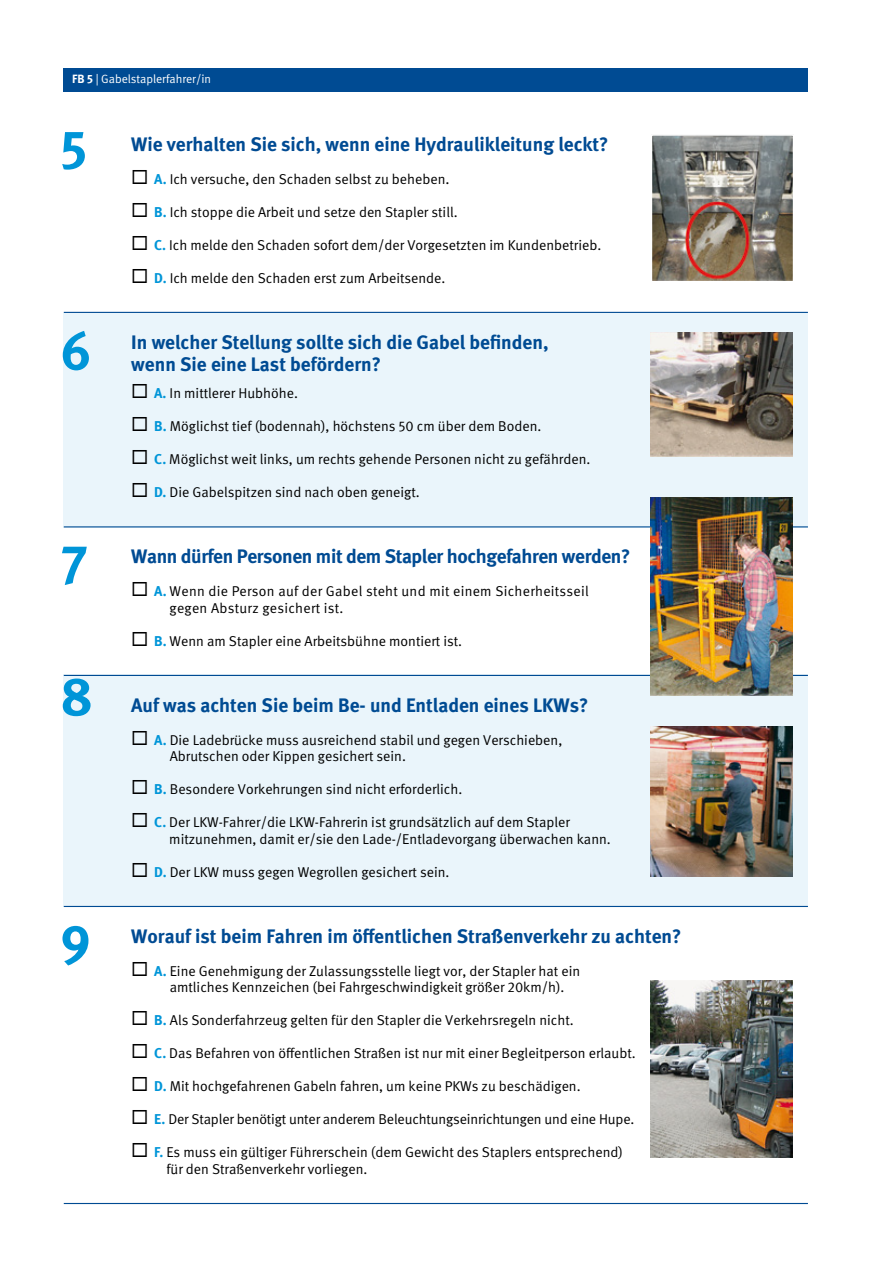
<style>
.page{position:relative;width:893px;height:1263px;background:#fff}
.page>*{position:absolute;margin:0;border:0;box-sizing:border-box;transform-origin:0 0}
.t1{font:700 54px "DGUV Meta";color:#0095d8}
.t2{font:700 19.5px/22.5px "DGUV Meta";color:#004b93}
.t3{font:700 19.5px "DGUV Meta";letter-spacing:-.02em;color:#004b93}
.t4{font:14.25px/16.5px "DGUV Meta";color:#000}
.t5{font:14.25px/16.5px "DGUV Meta";letter-spacing:.02em;color:#000}
.t6{font:12px "DGUV Meta";color:#fff}
.s1{font-weight:700}
.s2{font-weight:700;color:#0095d8}
.s3{font-size:15px}
</style>
<div class="page">
<div style="left:64px;top:313px;width:744px;height:214px;background:#eaf5fb"></div>
<div style="left:64px;top:674px;width:744px;height:233px;background:#eaf5fb"></div>
<hr style="left:64px;top:312px;width:744px;height:1px;background:#004b93">
<hr style="left:64px;top:526px;width:744px;height:1px;background:#004b93">
<hr style="left:64px;top:675px;width:744px;height:1px;background:#004b93">
<hr style="left:64px;top:906px;width:744px;height:1px;background:#004b93">
<hr style="left:64px;top:1203px;width:744px;height:1px;background:#004b93">
<img style="left:654px;top:137px;width:137px;height:143px">
<div style="left:651px;top:134px;width:143px;height:149px;border:2px solid #fff"></div>
<div style="left:64px;top:68px;width:744px;height:23px;background:#004b93"></div>
<img style="left:651px;top:726px;width:141px;height:150px">
<img style="left:651px;top:332px;width:141px;height:125px">
<img style="left:651px;top:497px;width:141px;height:198px">
<img style="left:651px;top:980px;width:141px;height:177px">
<p class="t6" style="left:72px;top:72px;width:140px"><span class="s1">FB 5</span> | Gabelstaplerfahrer/in</p>
<h1 class="t1" style="left:61px;top:117px;width:28px">5</h1>
<h2 class="t2" style="left:131px;top:133px;width:479px">Wie verhalten Sie sich, wenn eine Hydraulikleitung leckt?</h2>
<p class="t4" style="left:131px;top:171px;width:320px">◻ <span class="s2">A.</span> Ich versuche, den Schaden selbst zu beheben<span class="s3">.</span></p>
<p class="t4" style="left:131px;top:204px;width:328px">◻ <span class="s2">B.</span> Ich stoppe die Arbeit und setze den Stapler still.</p>
<p class="t4" style="left:131px;top:237px;width:471px">◻ <span class="s2">C.</span> Ich melde den Schaden sofort dem/der Vorgesetzten im Kundenbetrieb.</p>
<p class="t4" style="left:131px;top:270px;width:316px">◻ <span class="s2">D.</span> Ich melde den Schaden erst zum Arbeitsende.</p>
<h1 class="t1" style="left:61px;top:319px;width:32px">6</h1>
<h2 class="t2" style="left:131px;top:331px;width:419px">In welcher Stellung sollte sich die Gabel befinden, wenn Sie eine Last befördern?</h2>
<p class="t4" style="left:131px;top:385px;width:168px">◻ <span class="s2">A.</span> In mittlerer Hubhöhe.</p>
<p class="t4" style="left:131px;top:418px;width:412px">◻ <span class="s2">B.</span> Möglichst tief (bodennah), höchstens 50 cm über dem Boden.</p>
<p class="t4" style="left:131px;top:451px;width:461px">◻ <span class="s2">C.</span> Möglichst weit links, um rechts gehende Personen nicht zu gefährden.</p>
<p class="t4" style="left:131px;top:484px;width:290px">◻ <span class="s2">D.</span> Die Gabelspitzen sind nach oben geneigt.</p>
<h1 class="t1" style="left:61px;top:532px;width:28px">7</h1>
<h2 class="t3" style="left:131px;top:545px;width:500px">Wann dürfen Personen mit dem Stapler hochgefahren werden?</h2>
<p class="t5" style="left:170px;top:583px;width:421px;text-indent:-38px">◻ <span class="s2">A.</span> Wenn die Person auf der Gabel steht und mit einem Sicherheitsseil gegen Absturz gesichert ist.</p>
<p class="t4" style="left:131px;top:633px;width:332px">◻ <span class="s2">B.</span> Wenn am Stapler eine Arbeitsbühne montiert ist.</p>
<h1 class="t1" style="left:61px;top:664px;width:34px">8</h1>
<h2 class="t2" style="left:131px;top:694px;width:459px">Auf was achten Sie beim Be- und Entladen eines LKWs?</h2>
<p class="t4" style="left:170px;top:732px;width:394px;text-indent:-38px">◻ <span class="s2">A.</span> Die Ladebrücke muss ausreichend stabil und gegen Verschieben,<br>Abrutschen oder Kippen gesichert sein.</p>
<p class="t4" style="left:131px;top:781px;width:332px">◻ <span class="s2">B.</span> Besondere Vorkehrungen sind nicht erforderlich.</p>
<p class="t4" style="left:169px;top:814px;width:443px;text-indent:-38px">◻ <span class="s2">C.</span> Der LKW-Fahrer/die LKW-Fahrerin ist grundsätzlich auf dem Stapler mitzunehmen, damit er/sie den Lade-/Entladevorgang überwachen kann.</p>
<p class="t4" style="left:131px;top:864px;width:320px">◻ <span class="s2">D.</span> Der LKW muss gegen Wegrollen gesichert sein.</p>
<h1 class="t1" style="left:61px;top:911px;width:32px">9</h1>
<h2 class="t2" style="left:131px;top:925px;width:552px">Worauf ist beim Fahren im öffentlichen Straßenverkehr zu achten?</h2>
<p class="t4" style="left:170px;top:963px;width:412px;text-indent:-38px">◻ <span class="s2">A.</span> Eine Genehmigung der Zulassungsstelle liegt vor, der Stapler hat ein amtliches Kennzeichen (bei Fahrgeschwindigkeit größer 20km/h).</p>
<p class="t4" style="left:131px;top:1012px;width:444px">◻ <span class="s2">B.</span> Als Sonderfahrzeug gelten für den Stapler die Verkehrsregeln nicht.</p>
<p class="t4" style="left:131px;top:1045px;width:506px">◻ <span class="s2">C.</span> Das Befahren von öffentlichen Straßen ist nur mit einer Begleitperson erlaubt.</p>
<p class="t4" style="left:131px;top:1078px;width:451px">◻ <span class="s2">D.</span> Mit hochgefahrenen Gabeln fahren, um keine PKWs zu beschädigen.</p>
<p class="t4" style="left:131px;top:1111px;width:505px">◻ <span class="s2">E.</span> Der Stapler benötigt unter anderem Beleuchtungseinrichtungen und eine Hupe.</p>
<p class="t4" style="left:166px;top:1144px;width:458px;text-indent:-35px">◻ <span class="s2">F.</span> Es muss ein gültiger Führerschein (dem Gewicht des Staplers entsprechend) für den Straßenverkehr vorliegen.</p>
</div>
